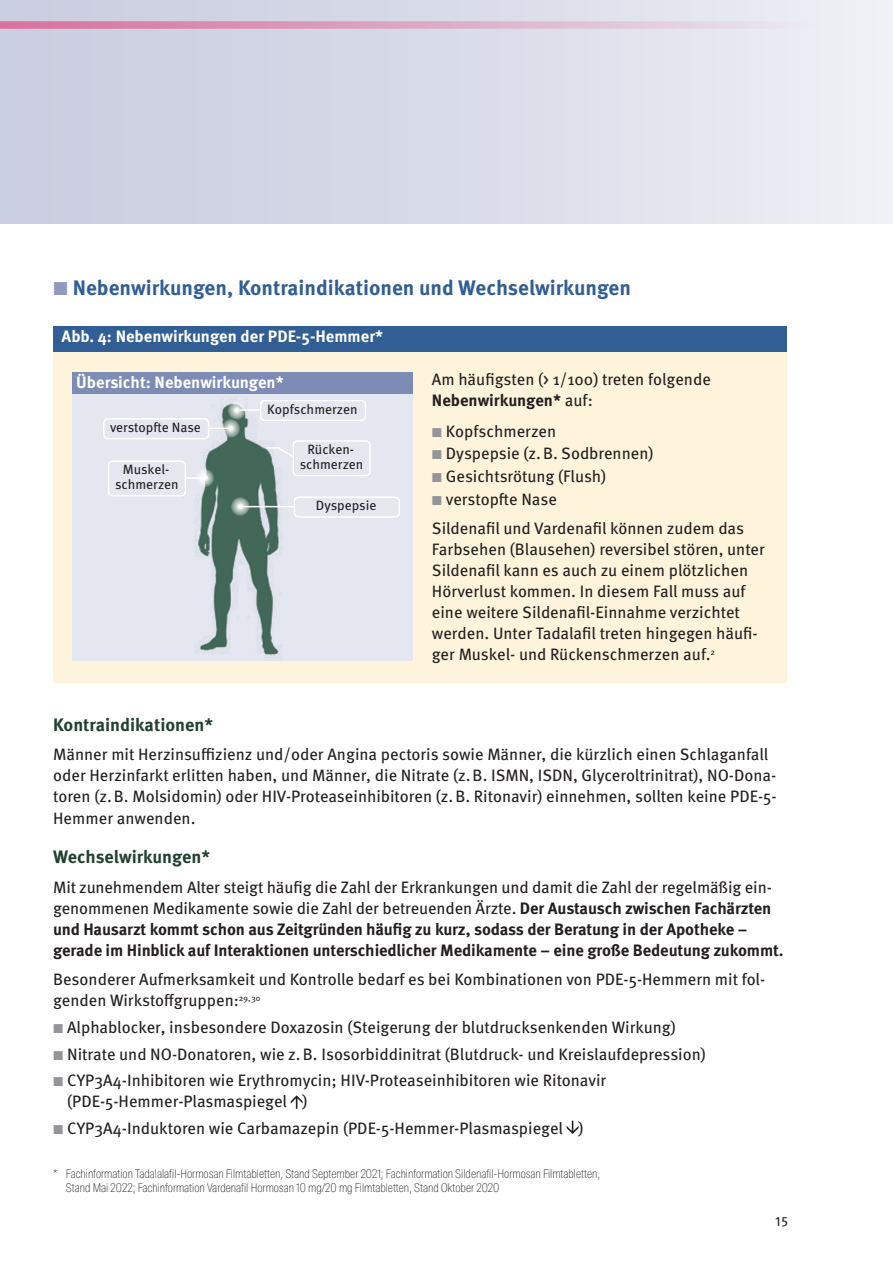
<style>
.page{position:relative;width:893px;height:1263px;background:#fff}
.page>*{position:absolute;margin:0;border:0;box-sizing:border-box;transform-origin:0 0}
.t1{font:700 21px "Meta Pro";color:#315e94}
.t2{font:700 18px "Meta Pro";color:#204130}
.t3{font:16.5px/21px "Meta Pro";color:#231f20}
.t4{font:700 16.5px/21px "Meta Pro";letter-spacing:-.01em;color:#231f20}
.t5{font:700 16.5px "Meta Pro";color:#fff}
.t6{font:13.5px/15px "Meta Pro";color:#231f20;text-align:center}
.t7{font:100 12px/13.5px "Suisse Intl Cond";color:#231f20}
.s1{font-family:"Suisse Intl";font-weight:600;font-size:24px;color:#8f9bbe}
.s2{font-weight:700}
.s3{font-family:"Suisse Intl";font-weight:600;color:#939598}
.s4{font-weight:400}
</style>
<div class="page">
<div style="left:0;top:0;width:893px;height:224px;background:linear-gradient(to right,#c6cbde,#edeff4)"></div>
<svg style="left:0;top:21px;width:814px;height:8px"></svg>
<svg style="left:291px;top:1095px;width:12px;height:14px"></svg>
<svg style="left:567px;top:1121px;width:12px;height:13px"></svg>
<div style="left:53px;top:351px;width:734px;height:332px;background:#fef4db"></div>
<div style="left:73px;top:394px;width:340px;height:267px;background:#e4e6f0"></div>
<div style="left:73px;top:372px;width:340px;height:22px;background:#7d8cb4"></div>
<img style="left:159px;top:403px;width:135px;height:255px">
<div style="left:292px;top:440px;width:79px;height:36px;border:2px solid #fff;border-radius:4px"></div>
<svg style="left:266px;top:446px;width:29px;height:13px"></svg>
<div style="left:294px;top:496px;width:106px;height:22px;border:2px solid #fff;border-radius:4px"></div>
<hr style="left:240px;top:506px;width:54px;height:1px;background:#fff">
<svg style="left:232px;top:498px;width:17px;height:17px"></svg>
<div style="left:231px;top:497px;width:18px;height:19px;border:2px solid #fff;border-radius:50%"></div>
<div style="left:237px;top:503px;width:6px;height:7px;border:1px solid #fff;border-radius:50%"></div>
<div style="left:109px;top:461px;width:76px;height:35px;background:#e4e6f0;border-radius:4px"></div>
<div style="left:108px;top:460px;width:78px;height:36px;border:2px solid #fff;border-radius:4px"></div>
<hr style="left:186px;top:477px;width:20px;height:2px;background:#fff">
<svg style="left:197px;top:470px;width:17px;height:17px"></svg>
<div style="left:196px;top:469px;width:18px;height:18px;border:2px solid #fff;border-radius:50%"></div>
<svg style="left:202px;top:475px;width:6px;height:6px"></svg>
<div style="left:104px;top:419px;width:105px;height:20px;background:#e4e6f0;border-radius:4px"></div>
<div style="left:103px;top:418px;width:106px;height:21px;border:2px solid #fff;border-radius:4px"></div>
<hr style="left:209px;top:427px;width:21px;height:2px;background:#fff">
<svg style="left:222px;top:420px;width:17px;height:17px"></svg>
<div style="left:222px;top:419px;width:18px;height:19px;border:2px solid #fff;border-radius:50%"></div>
<div style="left:228px;top:425px;width:6px;height:7px;border:1px solid #fff;border-radius:50%"></div>
<div style="left:261px;top:401px;width:104px;height:19px;background:#e4e6f0;border-radius:4px"></div>
<div style="left:260px;top:400px;width:106px;height:21px;border:2px solid #fff;border-radius:4px"></div>
<hr style="left:240px;top:409px;width:21px;height:2px;background:#fff">
<svg style="left:228px;top:402px;width:17px;height:17px"></svg>
<div style="left:228px;top:401px;width:18px;height:18px;border:2px solid #fff;border-radius:50%"></div>
<svg style="left:234px;top:407px;width:6px;height:6px"></svg>
<div style="left:53px;top:326px;width:734px;height:25px;background:#315e94"></div>
<p class="t1" style="left:53px;top:271px;width:579px"><span class="s1">■</span> Nebenwirkungen, Kontraindikationen und Wechselwirkungen</p>
<p class="t5" style="left:62px;top:324px;width:323px">Abb. 4: Nebenwirkungen der PDE-5-Hemmer*</p>
<p class="t5" style="left:76px;top:369px;width:209px">Übersicht: Nebenwirkungen*</p>
<p class="t6" style="left:110px;top:419px;width:92px">verstopfte Nase</p>
<p class="t6" style="left:115px;top:461px;width:65px">Muskel&shy;schmerzen</p>
<p class="t6" style="left:267px;top:401px;width:92px">Kopfschmerzen</p>
<p class="t6" style="left:300px;top:441px;width:65px">Rücken&shy;schmerzen</p>
<p class="t6" style="left:316px;top:497px;width:62px">Dyspepsie</p>
<p class="t3" style="left:432px;top:368px;width:280px">Am häufigsten (&gt; 1/100) treten folgende<br><span class="s2">Nebenwirkungen*</span> auf:</p>
<p class="t3" style="left:432px;top:420px;width:126px"><span class="s3">■</span> Kopfschmerzen</p>
<p class="t3" style="left:432px;top:442px;width:223px"><span class="s3">■</span> Dyspepsie (z.B. Sodbrennen)</p>
<p class="t3" style="left:432px;top:465px;width:176px"><span class="s3">■</span> Gesichtsrötung (Flush)</p>
<p class="t3" style="left:432px;top:483px;width:314px;line-height:29.5px"><span class="s3">■</span> verstopfte Nase<br>Sildenafil und Vardenafil können zudem das</p>
<p class="t3" style="left:432px;top:538px;width:334px">Farbsehen (Blausehen) reversibel stören, unter Sildenafil kann es auch zu einem plötzlichen Hörverlust kommen. In diesem Fall muss auf eine weitere Sildenafil-Einnahme verzichtet werden. Unter Tadalafil treten hingegen häufi&shy;ger Muskel- und Rückenschmerzen auf.<sup>2</sup></p>
<p class="t2" style="left:53px;top:711px;width:162px">Kontraindikationen*</p>
<p class="t3" style="left:53px;top:743px;width:725px">Männer mit Herzinsuffizienz und/oder Angina pectoris sowie Männer, die kürzlich einen Schlaganfall oder Herzinfarkt erlitten haben, und Männer, die Nitrate (z.B. ISMN, ISDN, Glyceroltrinitrat), NO-Dona&shy;toren (z.B. Molsidomin) oder HIV-Proteaseinhibitoren (z.B. Ritonavir) einnehmen, sollten keine PDE-5- Hemmer anwenden.</p>
<p class="t2" style="left:53px;top:843px;width:158px">Wechselwirkungen*</p>
<p class="t4" style="left:53px;top:875px;width:732px"><span class="s4">Mit zunehmendem Alter steigt häufig die Zahl der Erkrankungen und damit die Zahl der regelmäßig ein&shy;genommenen Medikamente sowie die Zahl der betreuenden Ärzte.</span> Der Austausch zwischen Fachärzten und Hausarzt kommt schon aus Zeitgründen häufig zu kurz, sodass der Beratung in der Apotheke – gerade im Hinblick auf Interaktionen unterschiedlicher Medikamente – eine große Bedeutung zukommt.</p>
<p class="t3" style="left:53px;top:968px;width:714px">Besonderer Aufmerksamkeit und Kontrolle bedarf es bei Kombinationen von PDE-5-Hemmern mit fol&shy;genden Wirkstoffgruppen:<sup>29,30</sup></p>
<p class="t3" style="left:53px;top:1015px;width:624px"><span class="s3">■</span> Alphablocker, insbesondere Doxazosin (Steigerung der blutdrucksenkenden Wirkung)</p>
<p class="t3" style="left:53px;top:1042px;width:654px"><span class="s3">■</span> Nitrate und NO-Donatoren, wie z.B. Isosorbiddinitrat (Blutdruck- und Kreislaufdepression)</p>
<p class="t3" style="left:67px;top:1069px;width:541px;text-indent:-14px"><span class="s3">■</span> CYP3A4-Inhibitoren wie Erythromycin; HIV-Proteaseinhibitoren wie Ritonavir (PDE-5-Hemmer-Plasmaspiegel )</p>
<p class="t3" style="left:53px;top:1117px;width:532px"><span class="s3">■</span> CYP3A4-Induktoren wie Carbamazepin (PDE-5-Hemmer-Plasmaspiegel )</p>
<p class="t7" style="left:66px;top:1167px;width:536px;text-indent:-13px">* Fachinformation Tadalalafil-Hormosan Filmtabletten, Stand September 2021; Fachinformation Sildenafil-Hormosan Filmtabletten,<br>Stand Mai 2022; Fachinformation Vardenafil Hormosan 10 mg/20 mg Filmtabletten, Stand Oktober 2020</p>
<p class="t6" style="left:775px;top:1213px;width:15px">15</p>
</div>
